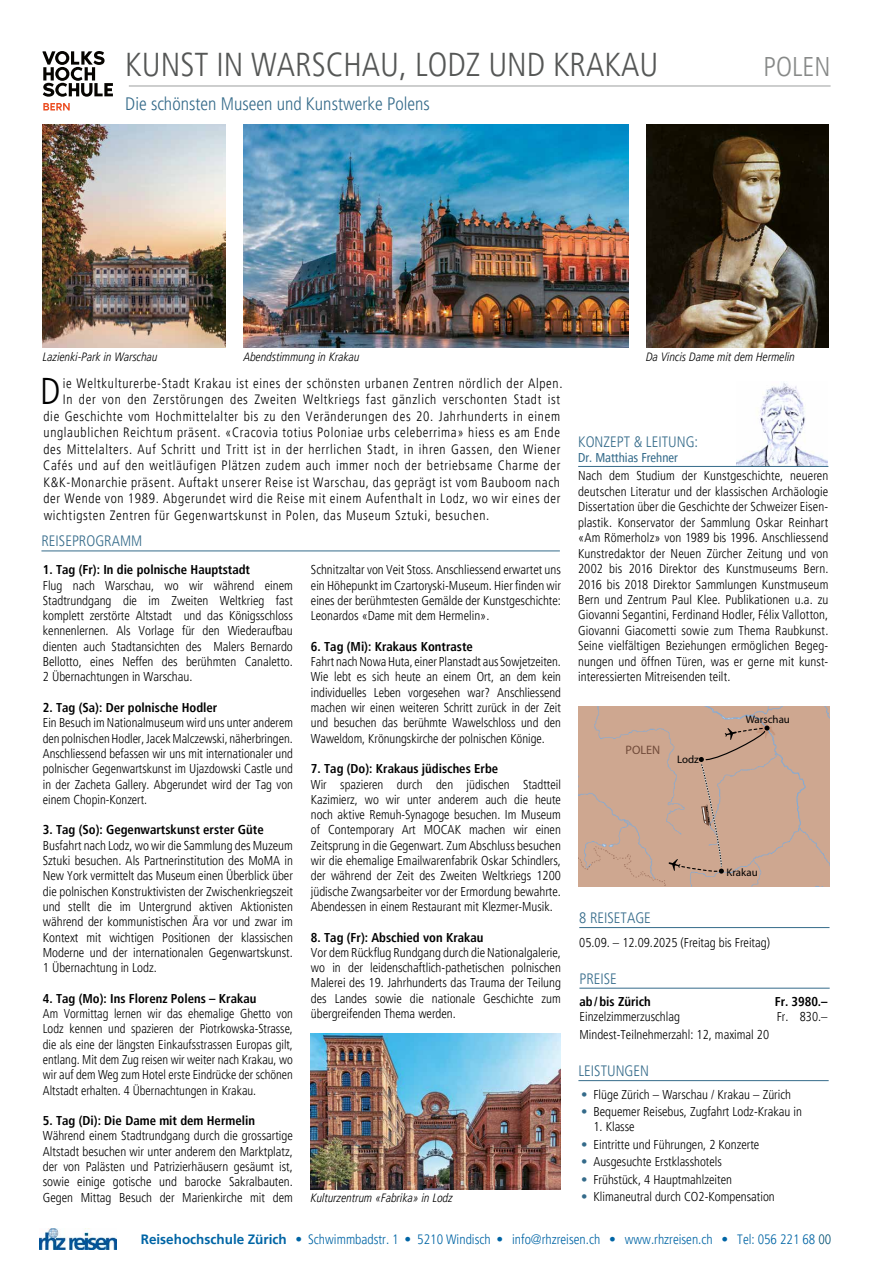
<style>
.page{position:relative;width:893px;height:1263px;background:#fff}
.page>*{position:absolute;margin:0;border:0;box-sizing:border-box;transform-origin:0 0}
.t1{font:300 condensed 37.2px "Frutiger LT Pro";color:#000}
.t2{font:300 condensed 33px "Frutiger LT Pro";color:#555756}
.t3{font:300 condensed 27px "Frutiger LT Pro";color:#878988}
.t4{font:300 condensed 18px "Frutiger LT Pro";color:#356b8a}
.t5{font:300 condensed 15px "Frutiger LT Pro";color:#356b8a}
.t6{font:300 condensed 13.5px "Frutiger LT Pro";letter-spacing:.05em;color:#000}
.t7{font:300 condensed 13.5px "Frutiger LT Pro";color:#0065a5}
.t8{font:300 condensed 12.75px/15.3px "Frutiger LT Pro";color:#000;text-align:justify}
.t9{font:700 condensed 12.75px "Frutiger LT Pro";color:#000}
.t10{font:condensed 12.75px "Frutiger LT Pro";color:#356b8a}
.t11{font:700 condensed 12.3px "Frutiger";color:#714b3a}
.t12{font:italic 300 condensed 12px "Frutiger LT Pro";color:#000}
.t13{font:condensed 10.95px "Frutiger";color:#000}
.s1{color:#356b8a}
.s2{font-weight:700;font-stretch:normal}
.s3{color:#005072}
</style>
<div class="page">
<img style="left:40px;top:1228px;width:77px;height:21px">
<hr style="left:578px;top:1080px;width:251px;height:1px;background:#356b8a">
<hr style="left:579px;top:927px;width:250px;height:1px;background:#356b8a">
<img style="left:736px;top:382px;width:91px;height:84px">
<hr style="left:578px;top:466px;width:250px;height:1px;background:#356b8a">
<hr style="left:129px;top:86px;width:702px;height:1px;background:#9d9e9e">
<div style="left:579px;top:707px;width:251px;height:179px;background:#cea790"></div>
<svg style="left:668px;top:725px;width:101px;height:149px;background:#c7a38e"></svg>
<hr style="left:41px;top:550px;width:519px;height:1px;background:#356b8a">
<hr style="left:579px;top:988px;width:251px;height:1px;background:#356b8a">
<img style="left:244px;top:124px;width:384px;height:224px">
<img style="left:646px;top:124px;width:183px;height:224px">
<img style="left:43px;top:124px;width:183px;height:224px">
<img style="left:311px;top:1033px;width:250px;height:156px">
<svg style="left:43px;top:103px;width:27px;height:7px"></svg>
<svg style="left:43px;top:51px;width:70px;height:46px"></svg>
<h2 class="t2" style="left:125px;top:45px;width:534px">KUNST IN WARSCHAU, LODZ UND KRAKAU</h2>
<h3 class="t3" style="left:764px;top:51px;width:69px">POLEN</h3>
<h3 class="t4" style="left:125px;top:94px;width:306px">Die schönsten Museen und Kunstwerke Polens</h3>
<p class="t12" style="left:43px;top:350px;width:116px">Lazienki-Park in Warschau</p>
<p class="t12" style="left:244px;top:350px;width:118px">Abendstimmung in Krakau</p>
<p class="t12" style="left:646px;top:350px;width:151px">Da Vincis Dame mit dem Hermelin</p>
<h1 class="t1" style="left:40px;top:370px;width:22px">D</h1>
<p class="t6" style="left:63px;top:375px;width:501px">ie Weltkulturerbe-Stadt Krakau ist eines der schönsten urbanen Zentren nördlich der Alpen.</p>
<p class="t6" style="left:63px;top:392px;width:499px">In der von den Zerstörungen des Zweiten Weltkriegs fast gänzlich verschonten Stadt ist</p>
<p class="t6" style="left:44px;top:408px;width:518px">die Geschichte vom Hochmittelalter bis zu den Veränderungen des 20. Jahrhunderts in einem</p>
<p class="t6" style="left:44px;top:425px;width:518px">unglaublichen Reichtum präsent. «Cracovia totius Poloniae urbs celeberrima» hiess es am Ende</p>
<p class="t6" style="left:44px;top:441px;width:518px">des Mittelalters. Auf Schritt und Tritt ist in der herrlichen Stadt, in ihren Gassen, den Wiener</p>
<p class="t6" style="left:43px;top:458px;width:519px">Cafés und auf den weitläufigen Plätzen zudem auch immer noch der betriebsame Charme der</p>
<p class="t6" style="left:44px;top:474px;width:518px">K&amp;K-Monarchie präsent. Auftakt unserer Reise ist Warschau, das geprägt ist vom Bauboom nach</p>
<p class="t6" style="left:44px;top:491px;width:519px">der Wende von 1989. Abgerundet wird die Reise mit einem Aufenthalt in Lodz, wo wir eines der</p>
<p class="t6" style="left:44px;top:507px;width:447px">wichtigsten Zentren für Gegenwartskunst in Polen, das Museum Sztuki, besuchen.</p>
<p class="t5" style="left:41px;top:532px;width:102px">REISEPROGRAMM</p>
<p class="t9" style="left:43px;top:562px;width:209px">1. Tag (Fr): In die polnische Hauptstadt</p>
<p class="t8" style="left:43px;top:578px;width:252px">Flug nach Warschau, wo wir während einem Stadtrundgang die im Zweiten Weltkrieg fast komplett zerstörte Altstadt und das Königsschloss kennenlernen. Als Vorlage für den Wiederaufbau dienten auch Stadtansichten des Malers Bernardo Bellotto, eines Neffen des berühmten Canaletto.<br>2 Übernachtungen in Warschau.</p>
<p class="t9" style="left:43px;top:700px;width:176px">2. Tag (Sa): Der polnische Hodler</p>
<p class="t8" style="left:43px;top:715px;width:252px">Ein Besuch im Nationalmuseum wird uns unter anderem den polnischen Hodler, Jacek Malczewski, näherbringen.<br>Anschliessend befassen wir uns mit internationaler und polnischer Gegenwartskunst im Ujazdowski Castle und in der Zacheta Gallery. Abgerundet wird der Tag von einem Chopin-Konzert.</p>
<p class="t9" style="left:43px;top:822px;width:222px">3. Tag (So): Gegenwartskunst erster Güte</p>
<p class="t8" style="left:43px;top:838px;width:252px">Busfahrt nach Lodz, wo wir die Sammlung des Muzeum Sztuki besuchen. Als Partnerinstitution des MoMA in New York vermittelt das Museum einen Überblick über die polnischen Konstruktivisten der Zwischenkriegszeit und stellt die im Untergrund aktiven Aktionisten während der kommunistischen Ära vor und zwar im Kontext mit wichtigen Positionen der klassischen Moderne und der internationalen Gegenwartskunst.<br>1 Übernachtung in Lodz.</p>
<p class="t9" style="left:43px;top:991px;width:215px">4. Tag (Mo): Ins Florenz Polens – Krakau</p>
<p class="t8" style="left:43px;top:1006px;width:252px">Am Vormittag lernen wir das ehemalige Ghetto von Lodz kennen und spazieren der Piotrkowska-Strasse, die als eine der längsten Einkaufsstrassen Europas gilt, entlang. Mit dem Zug reisen wir weiter nach Krakau, wo wir auf dem Weg zum Hotel erste Eindrücke der schönen Altstadt erhalten. 4 Übernachtungen in Krakau.</p>
<p class="t9" style="left:43px;top:1113px;width:214px">5. Tag (Di): Die Dame mit dem Hermelin</p>
<p class="t8" style="left:43px;top:1128px;width:252px">Während einem Stadtrundgang durch die grossartige Altstadt besuchen wir unter anderem den Marktplatz, der von Palästen und Patrizierhäusern gesäumt ist, sowie einige gotische und barocke Sakralbauten.<br>Gegen Mittag Besuch der Marienkirche mit dem</p>
<p class="t8" style="left:311px;top:562px;width:252px">Schnitzaltar von Veit Stoss. Anschliessend erwartet uns ein Höhepunkt im Czartoryski-Museum. Hier finden wir eines der berühmtesten Gemälde der Kunstgeschichte:<br>Leonardos «Dame mit dem Hermelin».</p>
<p class="t9" style="left:311px;top:639px;width:164px">6. Tag (Mi): Krakaus Kontraste</p>
<p class="t8" style="left:311px;top:654px;width:252px">Fahrt nach Nowa Huta, einer Planstadt aus Sowjetzeiten.<br>Wie lebt es sich heute an einem Ort, an dem kein individuelles Leben vorgesehen war? Anschliessend machen wir einen weiteren Schritt zurück in der Zeit und besuchen das berühmte Wawelschloss und den Waweldom, Krönungskirche der polnischen Könige.</p>
<p class="t9" style="left:311px;top:761px;width:189px">7. Tag (Do): Krakaus jüdisches Erbe</p>
<p class="t8" style="left:311px;top:776px;width:252px">Wir spazieren durch den jüdischen Stadtteil Kazimierz, wo wir unter anderem auch die heute noch aktive Remuh-Synagoge besuchen. Im Museum of Contemporary Art MOCAK machen wir einen Zeitsprung in die Gegenwart. Zum Abschluss besuchen wir die ehemalige Emailwarenfabrik Oskar Schindlers, der während der Zeit des Zweiten Weltkriegs 1200 jüdische Zwangsarbeiter vor der Ermordung bewahrte.<br>Abendessen in einem Restaurant mit Klezmer-Musik.</p>
<p class="t9" style="left:311px;top:929px;width:174px">8. Tag (Fr): Abschied von Krakau</p>
<p class="t8" style="left:311px;top:945px;width:252px">Vor dem Rückflug Rundgang durch die Nationalgalerie, wo in der leidenschaftlich-pathetischen polnischen Malerei des 19. Jahrhunderts das Trauma der Teilung des Landes sowie die nationale Geschichte zum übergreifenden Thema werden.</p>
<p class="t12" style="left:311px;top:1191px;width:144px">Kulturzentrum «Fabrika» in Lodz</p>
<p class="t5" style="left:578px;top:433px;width:121px">KONZEPT &amp; LEITUNG:</p>
<p class="t10" style="left:578px;top:450px;width:101px">Dr. Matthias Frehner</p>
<p class="t8" style="left:578px;top:468px;width:252px">Nach dem Studium der Kunstgeschichte, neueren deutschen Literatur und der klassischen Archäologie Dissertation über die Geschichte der Schweizer Eisen&shy;plastik. Konservator der Sammlung Oskar Reinhart «Am Römerholz» von 1989 bis 1996. Anschliessend Kunstredaktor der Neuen Zürcher Zeitung und von 2002 bis 2016 Direktor des Kunstmuseums Bern.<br>2016 bis 2018 Direktor Sammlungen Kunstmuseum Bern und Zentrum Paul Klee. Publikationen u.a. zu Giovanni Segantini, Ferdinand Hodler, Félix Vallotton, Giovanni Giacometti sowie zum Thema Raubkunst.<br>Seine vielfältigen Beziehungen ermöglichen Begeg&shy;nungen und öffnen Türen, was er gerne mit kunst&shy;interessierten Mitreisenden teilt.</p>
<p class="t11" style="left:625px;top:742px;width:36px">POLEN</p>
<p class="t13" style="left:677px;top:752px;width:23px">Lodz</p>
<p class="t13" style="left:746px;top:712px;width:46px">Warschau</p>
<p class="t5" style="left:579px;top:909px;width:73px">8 REISETAGE</p>
<p class="t13" style="left:726px;top:866px;width:33px">Krakau</p>
<p class="t8" style="left:579px;top:935px;width:192px">05.09. – 12.09.2025 (Freitag bis Freitag)</p>
<p class="t5" style="left:579px;top:970px;width:39px">PREISE</p>
<p class="t9" style="left:579px;top:994px;width:73px">ab/bis Zürich</p>
<p class="t8" style="left:579px;top:1008px;width:191px;line-height:18px">Einzelzimmerzuschlag<br>Mindest-Teilnehmerzahl: 12, maximal 20</p>
<p class="t9" style="left:775px;top:994px;width:54px">Fr. 3980.–</p>
<p class="t8" style="left:800px;top:1009px;width:29px">830.–</p>
<p class="t8" style="left:777px;top:1009px;width:13px">Fr.</p>
<p class="t5" style="left:578px;top:1062px;width:72px">LEISTUNGEN</p>
<p class="t8" style="left:581px;top:1087px;width:211px"><span class="s1">•</span> Flüge Zürich – Warschau / Krakau – Zürich</p>
<p class="t8" style="left:581px;top:1104px;width:222px"><span class="s1">•</span> Bequemer Reisebus, Zugfahrt Lodz-Krakau in</p>
<p class="t8" style="left:593px;top:1119px;width:43px">1. Klasse</p>
<p class="t8" style="left:581px;top:1137px;width:180px"><span class="s1">•</span> Eintritte und Führungen, 2 Konzerte</p>
<p class="t8" style="left:581px;top:1154px;width:142px"><span class="s1">•</span> Ausgesuchte Erstklasshotels</p>
<p class="t8" style="left:581px;top:1172px;width:152px"><span class="s1">•</span> Frühstück, 4 Hauptmahlzeiten</p>
<p class="t8" style="left:581px;top:1189px;width:195px"><span class="s1">•</span> Klimaneutral durch CO2-Kompensation</p>
<p class="t7" style="left:141px;top:1231px;width:692px"><span class="s2">Reisehochschule Zürich</span> • Schwimmbadstr. 1 • 5210 Windisch • info@rhzreisen.ch • www.rhzreisen.ch • Tel: 056 221 68 <span class="s3">00</span></p>
</div>
